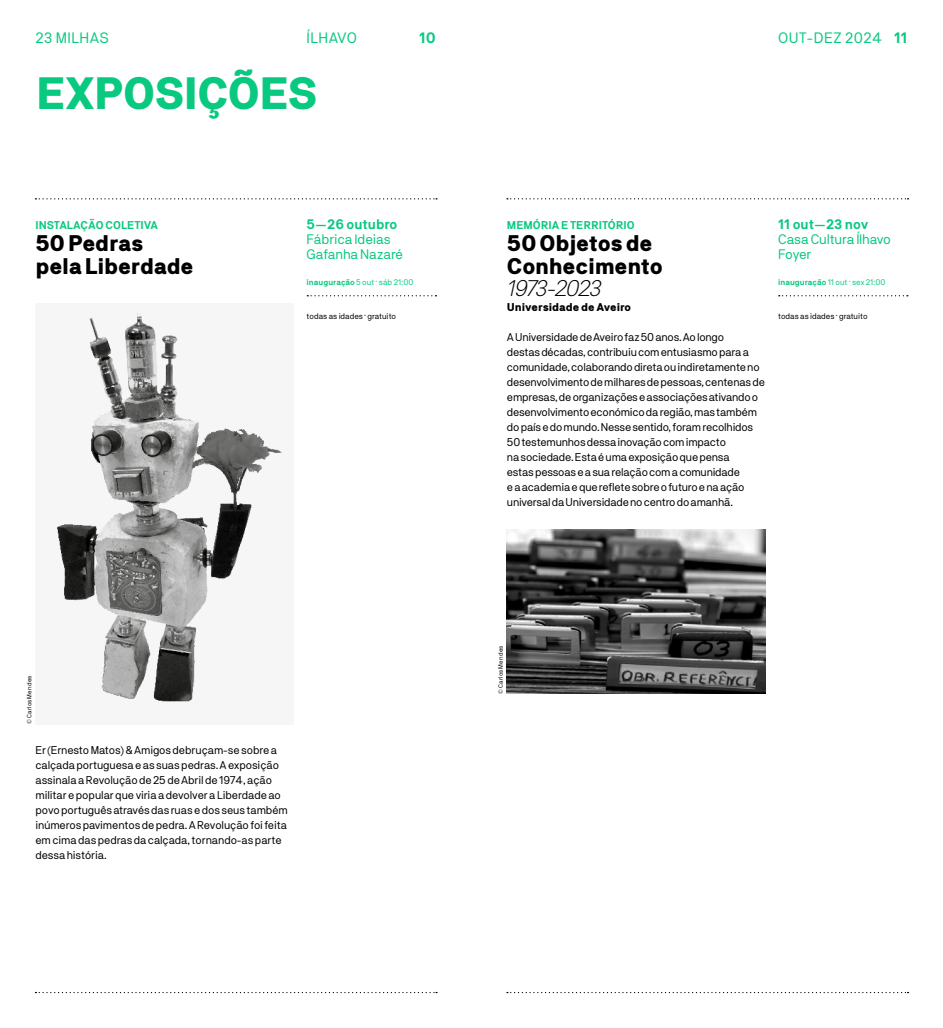
<style>
.page{position:relative;width:943px;height:1028px;background:#fff}
.page>*{position:absolute;margin:0;border:0;box-sizing:border-box;transform-origin:0 0}
.t1{font:900 45px "NB Akademie Std";letter-spacing:-.015em;color:#09c980}
.t2{font:900 22.5px/22.5px "NB Akademie Std";letter-spacing:-.01em;color:#000}
.t3{font:italic 300 22.5px "NB Akademie Std";letter-spacing:-.035em;color:#000}
.t4{font:15px "NB Akademie Std";letter-spacing:.03em;color:#09c980}
.t5{font:700 15px "NB Akademie Std";color:#09c980}
.t6{font:13.75px/15px "NB Akademie Std";letter-spacing:-.01em;color:#09c980}
.t7{font:700 13.75px "NB Akademie Std";color:#09c980}
.t8{font:11.25px/15px "NB Akademie Std";letter-spacing:-.015em;color:#000}
.t9{font:700 11.25px "NB Akademie Std";color:#09c980}
.t10{font:900 11.25px "NB Akademie Std";color:#000}
.t11{font:8.12px "NB Akademie Std";color:#09c980}
.t12{font:8.12px "NB Akademie Std";color:#000}
.t13{font:6.25px "NB Akademie Std";letter-spacing:.03em;color:#000}
.s1{font-weight:700}
</style>
<div class="page">
<svg style="left:507px;top:992px;width:401px;height:1px"></svg>
<svg style="left:35px;top:992px;width:402px;height:1px"></svg>
<svg style="left:507px;top:198px;width:401px;height:1px"></svg>
<svg style="left:35px;top:198px;width:402px;height:1px"></svg>
<svg style="left:307px;top:295px;width:129px;height:1px"></svg>
<svg style="left:778px;top:295px;width:129px;height:1px"></svg>
<img style="left:57px;top:313px;width:225px;height:389px">
<img style="left:507px;top:529px;width:258px;height:165px">
<h3 class="t4" style="left:35px;top:29px;width:75px">23 MILHAS</h3>
<h3 class="t4" style="left:306px;top:29px;width:52px">ÍLHAVO</h3>
<h3 class="t5" style="left:419px;top:29px;width:18px">10</h3>
<h3 class="t4" style="left:778px;top:29px;width:131px">OUT-DEZ 2024 <span class="s1">11</span></h3>
<h1 class="t1" style="left:36px;top:68px;width:283px">EXPOSIÇÕES</h1>
<p class="t9" style="left:35px;top:219px;width:124px">INSTALAÇÃO COLETIVA</p>
<h2 class="t2" style="left:35px;top:232px;width:160px">50 Pedras pela Liberdade</h2>
<p class="t7" style="left:306px;top:216px;width:92px">5—26 outubro</p>
<p class="t6" style="left:306px;top:231px;width:98px">Fábrica Ideias<br>Gafanha Nazaré</p>
<p class="t11" style="left:306px;top:277px;width:108px"><span class="s1">inauguração</span> 5 out · sáb 21:00</p>
<p class="t12" style="left:306px;top:311px;width:91px">todas as idades · gratuito</p>
<p class="t13" style="left:26px;top:724px;width:50px;rotate:-90deg">© Carlos Mendes</p>
<p class="t8" style="left:35px;top:742px;width:254px">Er (Ernesto Matos) &amp; Amigos debruçam-se sobre a calçada portuguesa e as suas pedras. A exposição assinala a Revolução de 25 de Abril de 1974, ação militar e popular que viria a devolver a Liberdade ao povo português através das ruas e dos seus também inúmeros pavimentos de pedra. A Revolução foi feita em cima das pedras da calçada, tornando-as parte dessa história.</p>
<p class="t9" style="left:507px;top:218px;width:129px">MEMÓRIA E TERRITÓRIO</p>
<h2 class="t2" style="left:507px;top:232px;width:157px">50 Objetos de<br>Conhecimento</h2>
<h2 class="t3" style="left:507px;top:275px;width:96px">1973-2023</h2>
<p class="t10" style="left:507px;top:301px;width:126px">Universidade de Aveiro</p>
<p class="t8" style="left:507px;top:330px;width:259px">A Universidade de Aveiro faz 50 anos. Ao longo<br>destas décadas, contribuiu com entusiasmo para a comunidade, colaborando direta ou indiretamente no desenvolvimento de milhares de pessoas, centenas de empresas, de organizações e associações ativando o desenvolvimento económico da região, mas também do país e do mundo. Nesse sentido, foram recolhidos 50 testemunhos dessa inovação com impacto<br>na sociedade. Esta é uma exposição que pensa<br>estas pessoas e a sua relação com a comunidade<br>e a academia e que reflete sobre o futuro e na ação universal da Universidade no centro do amanhã.</p>
<p class="t7" style="left:778px;top:216px;width:92px">11 out—23 nov</p>
<p class="t6" style="left:778px;top:231px;width:114px">Casa Cultura Ílhavo<br>Foyer</p>
<p class="t11" style="left:778px;top:277px;width:109px"><span class="s1">inauguração</span> 11 out · sex 21:00</p>
<p class="t12" style="left:778px;top:311px;width:91px">todas as idades · gratuito</p>
<p class="t13" style="left:497px;top:694px;width:50px;rotate:-90deg">© Carlos Mendes</p>
</div>
